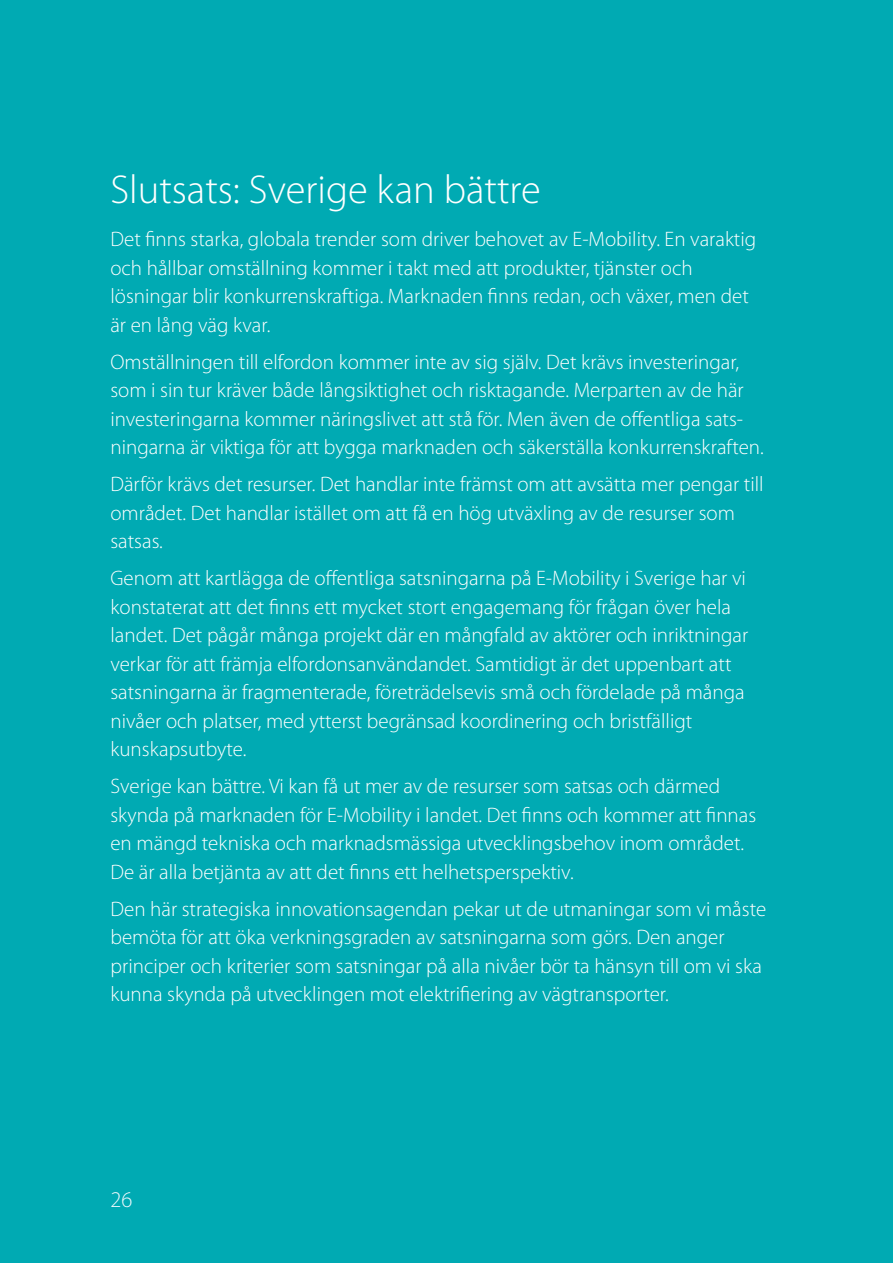
<style>
.page{position:relative;width:893px;height:1263px;background:#00aab3}
.page>*{position:absolute;margin:0;border:0;box-sizing:border-box;transform-origin:0 0}
.Minirubrik{font:300 40.5px "Myriad Pro";color:#fff}
.t1{font:300 22.5px "Myriad Pro";color:#eff9fd}
.t2{font:300 21px/28.5px "Myriad Pro";color:#fff}
</style>
<div class="page">
<p class="Minirubrik" style="left:110px;top:167px;width:432px">Slutsats: Sverige kan bättre</p>
<p class="t2" style="left:110px;top:225px;width:647px">Det finns starka, globala trender som driver behovet av E-Mobility. En varaktig och hållbar omställning kommer i takt med att produkter, tjänster och lösningar blir konkurrenskraftiga. Marknaden finns redan, och växer, men det är en lång väg kvar.</p>
<p class="t2" style="left:110px;top:348px;width:655px">Omställningen till elfordon kommer inte av sig själv. Det krävs investeringar, som i sin tur kräver både långsiktighet och risktagande. Merparten av de här investeringarna kommer näringslivet att stå för. Men även de offentliga sats&shy;ningarna är viktiga för att bygga marknaden och säkerställa konkurrenskraften.</p>
<p class="t2" style="left:110px;top:470px;width:655px">Därför krävs det resurser. Det handlar inte främst om att avsätta mer pengar till området. Det handlar istället om att få en hög utväxling av de resurser som satsas.</p>
<p class="t2" style="left:110px;top:564px;width:639px">Genom att kartlägga de offentliga satsningarna på E-Mobility i Sverige har vi konstaterat att det finns ett mycket stort engagemang för frågan över hela landet. Det pågår många projekt där en mångfald av aktörer och inriktningar verkar för att främja elfordonsanvändandet. Samtidigt är det uppenbart att satsningarna är fragmenterade, företrädelsevis små och fördelade på många nivåer och platser, med ytterst begränsad koordinering och bristfälligt kunskapsutbyte.</p>
<p class="t2" style="left:110px;top:772px;width:647px">Sverige kan bättre. Vi kan få ut mer av de resurser som satsas och därmed skynda på marknaden för E-Mobility i landet. Det finns och kommer att finnas en mängd tekniska och marknadsmässiga utvecklingsbehov inom området.<br>De är alla betjänta av att det finns ett helhetsperspektiv.</p>
<p class="t2" style="left:110px;top:895px;width:657px">Den här strategiska innovationsagendan pekar ut de utmaningar som vi måste bemöta för att öka verkningsgraden av satsningarna som görs. Den anger principer och kriterier som satsningar på alla nivåer bör ta hänsyn till om vi ska kunna skynda på utvecklingen mot elektrifiering av vägtransporter.</p>
<p class="t1" style="left:111px;top:1187px;width:23px">26</p>
</div>
